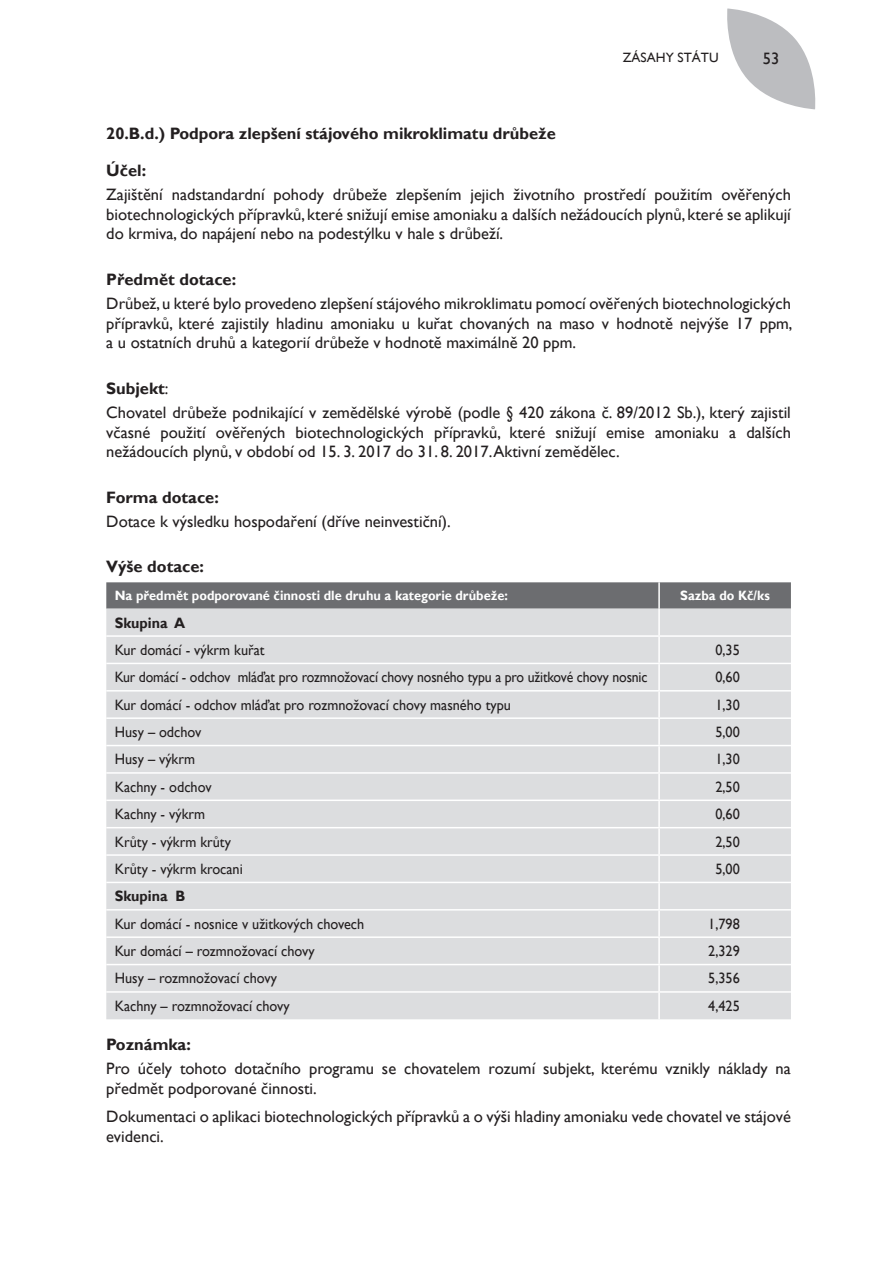
<style>
.page{position:relative;width:893px;height:1263px;background:#fff}
.page>*{position:absolute;margin:0;border:0;box-sizing:border-box;transform-origin:0 0}
.Zakladni_MZe{font:16.5px/19.8px "Gill Sans";color:#231f20;text-align:justify}
.Zakladni_MZe-2{font:700 16.5px "Gill Sans";color:#231f20}
.Nadpis_4{font:700 16.5px "Gill Sans";color:#231f20}
.Tabulka{font:15px "Gill Sans";color:#231f20;scale:.95 1}
.Tabulka-2{font:15px "Gill Sans";color:#231f20;scale:.92 1}
.Tabulka-3{font:700 15px "Gill Sans";color:#231f20;scale:.95 1}
.Tabulka_Zahlavi{font:700 13.5px "Gill Sans";color:#fff;scale:.95 1}
.t1{font:13.5px "Gill Sans";color:#231f20}
.s1{font-weight:400}
</style>
<div class="page">
<svg style="left:727px;top:9px;width:89px;height:100px"></svg>
<svg style="left:106px;top:582px;width:685px;height:27px;background:#707174"></svg>
<div style="left:106px;top:609px;width:685px;height:410px;background:#dcdddf"></div>
<hr style="left:658px;top:582px;width:2px;height:27px;background:#fff">
<hr style="left:658px;top:609px;width:2px;height:26px;background:#fff">
<hr style="left:106px;top:635px;width:553px;height:2px;background:#fff">
<hr style="left:659px;top:635px;width:132px;height:2px;background:#fff">
<hr style="left:658px;top:637px;width:2px;height:26px;background:#fff">
<hr style="left:106px;top:663px;width:553px;height:1px;background:#fff">
<hr style="left:659px;top:663px;width:132px;height:1px;background:#fff">
<hr style="left:658px;top:664px;width:2px;height:26px;background:#fff">
<hr style="left:106px;top:690px;width:553px;height:1px;background:#fff">
<hr style="left:659px;top:690px;width:132px;height:1px;background:#fff">
<hr style="left:658px;top:691px;width:2px;height:26px;background:#fff">
<hr style="left:106px;top:717px;width:553px;height:2px;background:#fff">
<hr style="left:659px;top:717px;width:132px;height:2px;background:#fff">
<hr style="left:658px;top:719px;width:2px;height:26px;background:#fff">
<hr style="left:106px;top:745px;width:553px;height:1px;background:#fff">
<hr style="left:659px;top:745px;width:132px;height:1px;background:#fff">
<hr style="left:658px;top:746px;width:2px;height:26px;background:#fff">
<hr style="left:106px;top:772px;width:553px;height:2px;background:#fff">
<hr style="left:659px;top:772px;width:132px;height:2px;background:#fff">
<hr style="left:658px;top:774px;width:2px;height:25px;background:#fff">
<hr style="left:106px;top:799px;width:553px;height:2px;background:#fff">
<hr style="left:659px;top:799px;width:132px;height:2px;background:#fff">
<hr style="left:658px;top:801px;width:2px;height:26px;background:#fff">
<hr style="left:106px;top:827px;width:553px;height:1px;background:#fff">
<hr style="left:659px;top:827px;width:132px;height:1px;background:#fff">
<hr style="left:658px;top:828px;width:2px;height:26px;background:#fff">
<hr style="left:106px;top:854px;width:553px;height:2px;background:#fff">
<hr style="left:659px;top:854px;width:132px;height:2px;background:#fff">
<hr style="left:658px;top:856px;width:2px;height:26px;background:#fff">
<hr style="left:658px;top:883px;width:2px;height:26px;background:#fff">
<hr style="left:658px;top:910px;width:2px;height:26px;background:#fff">
<hr style="left:658px;top:938px;width:2px;height:26px;background:#fff">
<hr style="left:658px;top:965px;width:2px;height:26px;background:#fff">
<hr style="left:658px;top:993px;width:2px;height:26px;background:#fff">
<hr style="left:106px;top:882px;width:553px;height:1px;background:#fff">
<hr style="left:659px;top:882px;width:132px;height:1px;background:#fff">
<hr style="left:106px;top:909px;width:553px;height:1px;background:#fff">
<hr style="left:659px;top:909px;width:132px;height:1px;background:#fff">
<hr style="left:106px;top:936px;width:553px;height:2px;background:#fff">
<hr style="left:659px;top:936px;width:132px;height:2px;background:#fff">
<hr style="left:106px;top:964px;width:553px;height:1px;background:#fff">
<hr style="left:659px;top:964px;width:132px;height:1px;background:#fff">
<hr style="left:106px;top:991px;width:553px;height:2px;background:#fff">
<hr style="left:659px;top:991px;width:132px;height:2px;background:#fff">
<p class="t1" style="left:623px;top:49px;width:97px">ZÁSAHY STÁTU</p>
<p class="Zakladni_MZe" style="left:763px;top:49px;width:18px">53</p>
<p class="Nadpis_4" style="left:106px;top:123px;width:451px">20.B.d.) Podpora zlepšení stájového mikroklimatu drůbeže</p>
<p class="Zakladni_MZe-2" style="left:106px;top:160px;width:41px">Účel:</p>
<p class="Zakladni_MZe" style="left:106px;top:185px;width:686px">Zajištění nadstandardní pohody drůbeže zlepšením jejich životního prostředí použitím ověřených biotechnologických přípravků, které snižují emise amoniaku a dalších nežádoucích plynů, které se aplikují do krmiva, do napájení nebo na podestýlku v hale s drůbeží.</p>
<p class="Zakladni_MZe-2" style="left:106px;top:269px;width:131px">Předmět dotace:</p>
<p class="Zakladni_MZe" style="left:106px;top:294px;width:688px">Drůbež, u které bylo provedeno zlepšení stájového mikroklimatu pomocí ověřených biotechnologických přípravků, které zajistily hladinu amoniaku u kuřat chovaných na maso v hodnotě nejvýše 17 ppm, a u ostatních druhů a kategorií drůbeže v hodnotě maximálně 20 ppm.</p>
<p class="Zakladni_MZe-2" style="left:106px;top:378px;width:64px">Subjekt<span class="s1">:</span></p>
<p class="Zakladni_MZe" style="left:106px;top:403px;width:686px">Chovatel drůbeže podnikající v zemědělské výrobě (podle § 420 zákona č. 89/2012 Sb.), který zajistil včasné použití ověřených biotechnologických přípravků, které snižují emise amoniaku a dalších nežádoucích plynů, v období od 15. 3. 2017 do 31. 8. 2017. Aktivní zemědělec.</p>
<p class="Zakladni_MZe-2" style="left:106px;top:487px;width:114px">Forma dotace:</p>
<p class="Zakladni_MZe" style="left:106px;top:512px;width:346px">Dotace k výsledku hospodaření (dříve neinvestiční).</p>
<p class="Zakladni_MZe-2" style="left:106px;top:557px;width:99px">Výše dotace:</p>
<p class="Tabulka_Zahlavi" style="left:115px;top:587px;width:415px">Na předmět podporované činnosti dle druhu a kategorie drůbeže:</p>
<p class="Tabulka_Zahlavi" style="left:680px;top:587px;width:96px">Sazba do Kč/ks</p>
<p class="Tabulka-3" style="left:115px;top:613px;width:76px">Skupina A</p>
<p class="Tabulka" style="left:115px;top:641px;width:159px">Kur domácí - výkrm kuřat</p>
<p class="Tabulka" style="left:715px;top:641px;width:27px">0,35</p>
<p class="Tabulka-2" style="left:115px;top:668px;width:581px">Kur domácí - odchov mláďat pro rozmnožovací chovy nosného typu a pro užitkové chovy nosnic</p>
<p class="Tabulka" style="left:715px;top:668px;width:27px">0,60</p>
<p class="Tabulka" style="left:115px;top:696px;width:418px">Kur domácí - odchov mláďat pro rozmnožovací chovy masného typu</p>
<p class="Tabulka" style="left:715px;top:696px;width:27px">1,30</p>
<p class="Tabulka" style="left:115px;top:723px;width:93px">Husy – odchov</p>
<p class="Tabulka" style="left:715px;top:723px;width:27px">5,00</p>
<p class="Tabulka" style="left:115px;top:751px;width:86px">Husy – výkrm</p>
<p class="Tabulka" style="left:715px;top:751px;width:27px">1,30</p>
<p class="Tabulka" style="left:115px;top:778px;width:103px">Kachny - odchov</p>
<p class="Tabulka" style="left:715px;top:778px;width:27px">2,50</p>
<p class="Tabulka" style="left:115px;top:805px;width:97px">Kachny - výkrm</p>
<p class="Tabulka" style="left:715px;top:805px;width:27px">0,60</p>
<p class="Tabulka" style="left:115px;top:833px;width:124px">Krůty - výkrm krůty</p>
<p class="Tabulka" style="left:715px;top:833px;width:27px">2,50</p>
<p class="Tabulka" style="left:115px;top:860px;width:136px">Krůty - výkrm krocani</p>
<p class="Tabulka" style="left:715px;top:860px;width:27px">5,00</p>
<p class="Tabulka-3" style="left:115px;top:887px;width:76px">Skupina B</p>
<p class="Tabulka" style="left:115px;top:915px;width:264px">Kur domácí - nosnice v užitkových chovech</p>
<p class="Tabulka" style="left:708px;top:915px;width:35px">1,798</p>
<p class="Tabulka" style="left:115px;top:942px;width:212px">Kur domácí – rozmnožovací chovy</p>
<p class="Tabulka" style="left:708px;top:942px;width:35px">2,329</p>
<p class="Tabulka" style="left:115px;top:970px;width:172px">Husy – rozmnožovací chovy</p>
<p class="Tabulka" style="left:708px;top:970px;width:35px">5,356</p>
<p class="Tabulka" style="left:115px;top:997px;width:186px">Kachny – rozmnožovací chovy</p>
<p class="Tabulka" style="left:708px;top:997px;width:35px">4,425</p>
<p class="Zakladni_MZe-2" style="left:106px;top:1034px;width:86px">Poznámka:</p>
<p class="Zakladni_MZe" style="left:106px;top:1059px;width:686px">Pro účely tohoto dotačního programu se chovatelem rozumí subjekt, kterému vznikly náklady na předmět podporované činnosti.</p>
<p class="Zakladni_MZe" style="left:106px;top:1107px;width:686px">Dokumentaci o aplikaci biotechnologických přípravků a o výši hladiny amoniaku vede chovatel ve stájové evidenci.</p>
</div>
